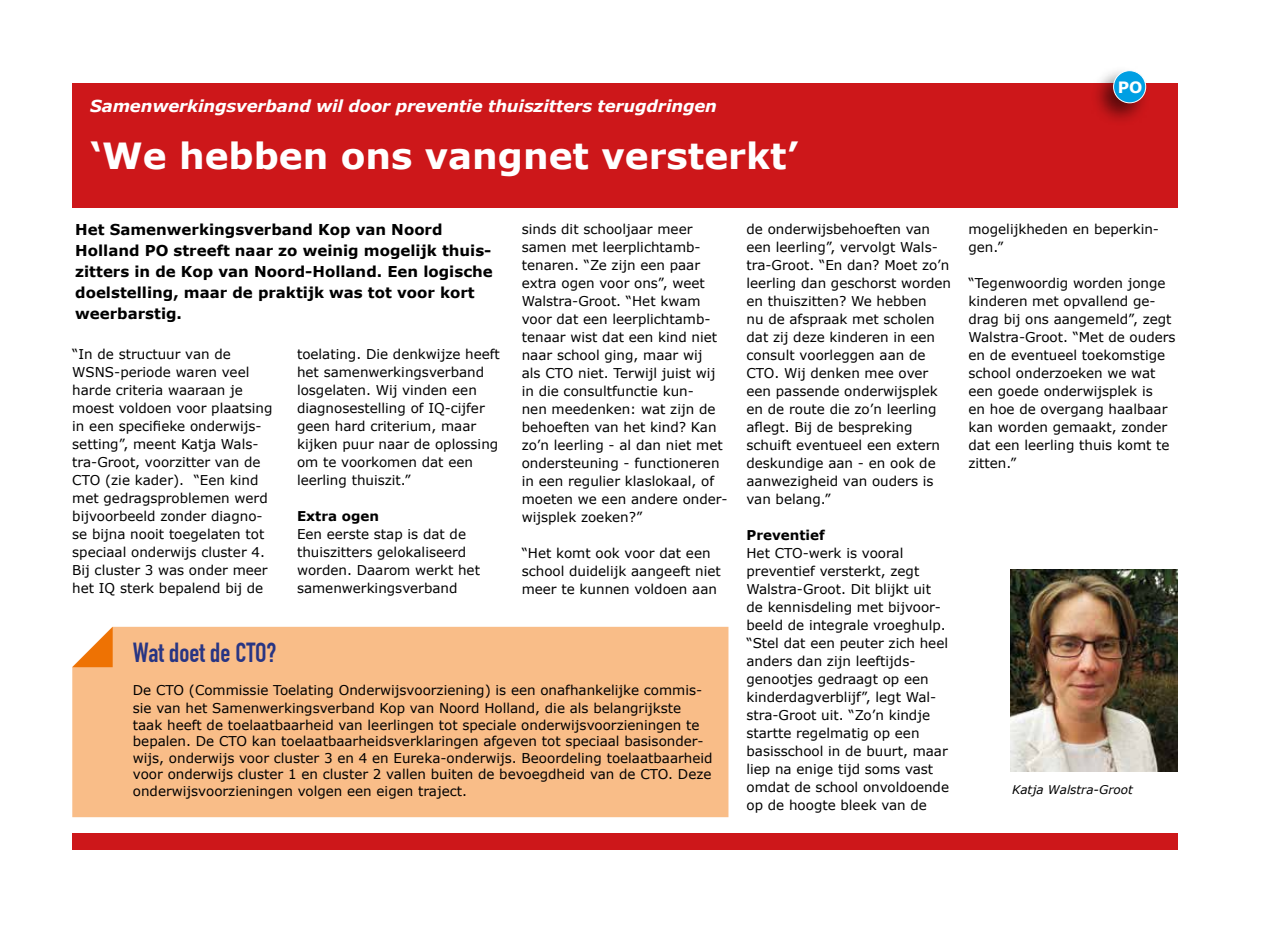
<style>
.page{position:relative;width:1263px;height:936px;background:#fff}
.page>*{position:absolute;margin:0;border:0;box-sizing:border-box;transform-origin:0 0}
.t1{font:700 36px "Verdana";color:#fff}
.t2{font:27px "DIN Engschrift";color:#283583}
.t3{font:italic 700 16.5px "Verdana";letter-spacing:-.01em;color:#fff}
.t4{font:700 15.6px "Verdana";color:#fff}
.t5{font:700 15px/21px "Verdana";color:#000}
.t6{font:13.5px/18px "Verdana";color:#000}
.t7{font:700 13.5px "Verdana";color:#000}
.t8{font:italic 12px "Verdana";color:#000}
</style>
<div class="page">
<div style="left:72px;top:833px;width:1106px;height:17px;background:#cd171a"></div>
<div style="left:72px;top:84px;width:1106px;height:124px;background:#cd171a"></div>
<div style="left:1090px;top:66px;width:61px;height:60px;background:#000;opacity:.55"></div>
<div style="left:1113px;top:71px;width:33px;height:32px;background:#009fe3;border-radius:50%"></div>
<div style="left:1113px;top:70px;width:33px;height:33px;border:1px solid #fff;border-radius:50%"></div>
<img style="left:1010px;top:569px;width:168px;height:202px">
<div style="left:72px;top:626px;width:656px;height:191px;background:#f9bd88"></div>
<svg style="left:72px;top:626px;width:41px;height:41px"></svg>
<p class="t3" style="left:90px;top:95px;width:628px">Samenwerkingsverband wil door preventie thuiszitters terugdringen</p>
<h1 class="t1" style="left:90px;top:132px;width:710px">‘We hebben ons vangnet versterkt’</h1>
<p class="t4" style="left:1118px;top:77px;width:26px">PO</p>
<p class="t5" style="left:75px;top:219px;width:419px">Het Samenwerkingsverband Kop van Noord Holland PO streeft naar zo weinig mogelijk thuis&shy;zitters in de Kop van Noord-Holland. Een logische doelstelling, maar de praktijk was tot voor kort weerbarstig.</p>
<p class="t6" style="left:72px;top:345px;width:202px">“In de structuur van de<br>WSNS-periode waren veel harde criteria waaraan je moest voldoen voor plaatsing in een specifieke onderwijs&shy;setting”, meent Katja Wals&shy;tra-Groot, voorzitter van de<br>CTO (zie kader). “Een kind met gedragsproblemen werd bijvoorbeeld zonder diagno&shy;se bijna nooit toegelaten tot speciaal onderwijs cluster 4.<br>Bij cluster 3 was onder meer het IQ sterk bepalend bij de</p>
<p class="t6" style="left:297px;top:345px;width:204px">toelating. Die denkwijze heeft het samenwerkingsverband losgelaten. Wij vinden een diagnosestelling of IQ-cijfer geen hard criterium, maar kijken puur naar de oplossing om te voorkomen dat een leerling thuiszit.”</p>
<p class="t7" style="left:297px;top:507px;width:84px">Extra ogen</p>
<p class="t6" style="left:297px;top:525px;width:184px">Een eerste stap is dat de thuiszitters gelokaliseerd worden. Daarom werkt het samenwerkingsverband</p>
<p class="t6" style="left:522px;top:220px;width:207px">sinds dit schooljaar meer samen met leerplichtamb&shy;tenaren. “Ze zijn een paar extra ogen voor ons”, weet<br>Walstra-Groot. “Het kwam voor dat een leerplichtamb&shy;tenaar wist dat een kind niet naar school ging, maar wij<br>als CTO niet. Terwijl juist wij in die consultfunctie kun-<br>nen meedenken: wat zijn de behoeften van het kind? Kan zo’n leerling - al dan niet met ondersteuning - functioneren in een regulier klaslokaal, of moeten we een andere onder&shy;wijsplek zoeken?”</p>
<p class="t6" style="left:522px;top:544px;width:201px">“Het komt ook voor dat een school duidelijk aangeeft niet meer te kunnen voldoen aan</p>
<h2 class="t2" style="left:133px;top:636px;width:145px">Wat doet de CTO?</h2>
<p class="t6" style="left:133px;top:681px;width:571px">De CTO (Commissie Toelating Onderwijsvoorziening) is een onafhankelijke commis&shy;sie van het Samenwerkingsverband Kop van Noord Holland, die als belangrijkste</p>
<p class="t6" style="left:133px;top:716px;width:581px;line-height:16.5px">taak heeft de toelaatbaarheid van leerlingen tot speciale onderwijsvoorzieningen te bepalen. De CTO kan toelaatbaarheidsverklaringen afgeven tot speciaal basisonder&shy;wijs, onderwijs voor cluster 3 en 4 en Eureka-onderwijs. Beoordeling toelaatbaarheid voor onderwijs cluster 1 en cluster 2 vallen buiten de bevoegdheid van de CTO. Deze onderwijsvoorzieningen volgen een eigen traject.</p>
<p class="t6" style="left:746px;top:220px;width:206px">de onderwijsbehoeften van een leerling”, vervolgt Wals&shy;tra-Groot. “En dan? Moet zo’n leerling dan geschorst worden en thuiszitten? We hebben<br>nu de afspraak met scholen dat zij deze kinderen in een consult voorleggen aan de<br>CTO. Wij denken mee over een passende onderwijsplek en de route die zo’n leerling aflegt. Bij de bespreking schuift eventueel een extern deskundige aan - en ook de aanwezigheid van ouders is van belang.”</p>
<p class="t7" style="left:746px;top:526px;width:80px">Preventief</p>
<p class="t6" style="left:746px;top:544px;width:204px">Het CTO-werk is vooral preventief versterkt, zegt<br>Walstra-Groot. Dit blijkt uit de kennisdeling met bijvoor&shy;beeld de integrale vroeghulp. “Stel dat een peuter zich heel anders dan zijn leeftijds&shy;genootjes gedraagt op een kinderdagverblijf”, legt Wal&shy;stra-Groot uit. “Zo’n kindje startte regelmatig op een basisschool in de buurt, maar liep na enige tijd soms vast omdat de school onvoldoende op de hoogte bleek van de</p>
<p class="t6" style="left:968px;top:220px;width:192px">mogelijkheden en beperkin&shy;gen.”</p>
<p class="t6" style="left:968px;top:274px;width:209px">“Tegenwoordig worden jonge kinderen met opvallend ge&shy;drag bij ons aangemeld”, zegt<br>Walstra-Groot. “Met de ouders en de eventueel toekomstige school onderzoeken we wat een goede onderwijsplek is<br>en hoe de overgang haalbaar kan worden gemaakt, zonder dat een leerling thuis komt te zitten.”</p>
<p class="t8" style="left:1012px;top:781px;width:122px">Katja Walstra-Groot</p>
</div>
